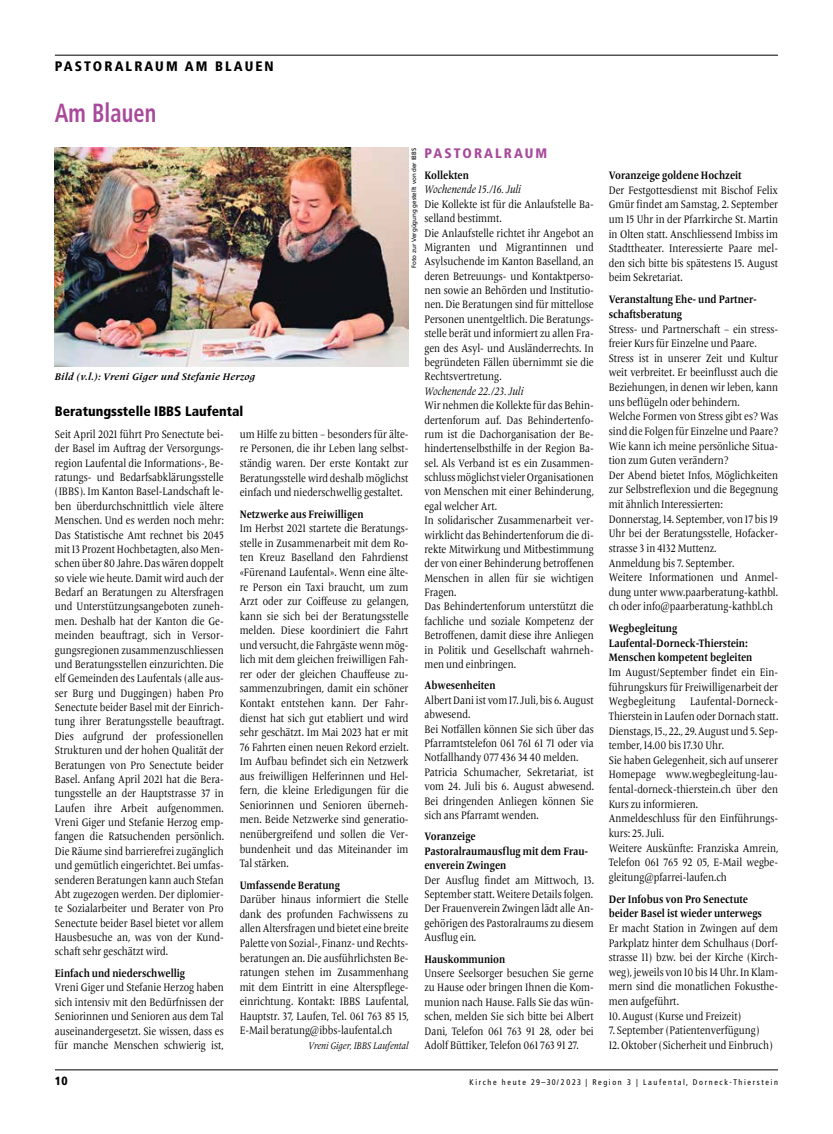
<style>
.page{position:relative;width:833px;height:1134px;background:#fff}
.page>*{position:absolute;margin:0;border:0;box-sizing:border-box;transform-origin:0 0}
.t1{font:700 condensed 26.25px "Frutiger LT Pro";letter-spacing:.005em;color:#a84a9b;scale:.85 1}
.t2{font:900 condensed 13.75px "Frutiger LT Pro";color:#000}
.t3{font:900 condensed 13.75px "Frutiger LT Pro";letter-spacing:.15em;color:#000}
.t4{font:900 condensed 13.75px "Frutiger LT Pro";letter-spacing:.15em;color:#a84a9b}
.t5{font:900 condensed 11.88px "Frutiger LT Pro";color:#000}
.t6{font:11.25px/14.4px "Frutiger Serif LT Pro";color:#000;text-align:justify;scale:.85 1}
.t7{font:700 11.25px/14.6px "Frutiger Serif LT Pro";color:#000;scale:.85 1}
.t8{font:italic 11.25px "Frutiger Serif LT Pro";color:#000;scale:.85 1}
.t9{font:italic 700 10px "Frutiger Serif LT Pro";letter-spacing:.025em;color:#000}
.t10{font:italic 10px "Frutiger Serif LT Pro";color:#000;scale:.85 1}
.t11{font:condensed 8.12px "Frutiger LT Pro";letter-spacing:.2em;color:#000}
.t12{font:6.25px "Frutiger LT Pro";color:#000}
</style>
<div class="page">
<hr style="left:55px;top:1070px;width:723px;height:1px;background:#000">
<hr style="left:55px;top:55px;width:723px;height:1px;background:#000">
<img style="left:55px;top:148px;width:353px;height:218px">
<p class="t3" style="left:55px;top:58px;width:220px">PASTORALRAUM AM BLAUEN</p>
<h1 class="t1" style="left:55px;top:97px;width:121px">Am Blauen</h1>
<p class="t4" style="left:424px;top:144px;width:124px">PASTORALRAUM</p>
<p class="t7" style="left:424px;top:168px;width:54px">Kollekten</p>
<p class="t8" style="left:424px;top:183px;width:115px">Wochenende 15./16. Juli</p>
<p class="t6" style="left:424px;top:197px;width:201px;text-align:left">Die Kollekte ist für die Anlaufstelle Ba&shy;selland bestimmt.<br>Die Anlaufstelle richtet ihr Angebot an Migranten und Migrantinnen und Asylsuchende im Kanton Baselland, an deren Betreuungs- und Kontaktperso&shy;nen sowie an Behörden und Institutio&shy;nen. Die Beratungen sind für mittellose Personen unentgeltlich. Die Beratungs&shy;stelle berät und informiert zu allen Fra&shy;gen des Asyl- und Ausländerrechts. In begründeten Fällen übernimmt sie die Rechtsvertretung.</p>
<p class="t8" style="left:424px;top:384px;width:118px">Wochenende 22./23. Juli</p>
<p class="t6" style="left:424px;top:398px;width:201px;text-align:left">Wir nehmen die Kollekte für das Behin&shy;dertenforum auf. Das Behindertenfo&shy;rum ist die Dachorganisation der Be&shy;hindertenselbsthilfe in der Region Ba&shy;sel. Als Verband ist es ein Zusammen&shy;schluss möglichst vieler Organisationen von Menschen mit einer Behinderung, egal welcher Art.<br>In solidarischer Zusammenarbeit ver&shy;wirklicht das Behindertenforum die di&shy;rekte Mitwirkung und Mitbestimmung der von einer Behinderung betroffenen Menschen in allen für sie wichtigen Fragen.<br>Das Behindertenforum unterstützt die fachliche und soziale Kompetenz der Betroffenen, damit diese ihre Anliegen in Politik und Gesellschaft wahrneh&shy;men und einbringen.</p>
<p class="t7" style="left:424px;top:678px;width:85px">Abwesenheiten</p>
<p class="t6" style="left:424px;top:693px;width:201px;text-align:left">Albert Dani ist vom 17. Juli, bis 6. August abwesend.<br>Bei Notfällen können Sie sich über das Pfarramtstelefon 061 761 61 71 oder via Notfallhandy 077 436 34 40 melden.<br>Patricia Schumacher, Sekretariat, ist vom 24. Juli bis 6. August abwesend.<br>Bei dringenden Anliegen können Sie sich ans Pfarramt wenden.</p>
<p class="t7" style="left:424px;top:830px;width:194px">Voranzeige<br>Pastoralraumausflug mit dem Frau&shy;enverein Zwingen</p>
<p class="t6" style="left:424px;top:873px;width:201px">Der Ausflug findet am Mittwoch, 13.<br>September statt. Weitere Details folgen.<br>Der Frauenverein Zwingen lädt alle An&shy;gehörigen des Pastoralraums zu diesem Ausflug ein.</p>
<p class="t7" style="left:424px;top:952px;width:97px">Hauskommunion</p>
<p class="t6" style="left:424px;top:966px;width:201px">Unsere Seelsorger besuchen Sie gerne zu Hause oder bringen Ihnen die Kom&shy;munion nach Hause. Falls Sie das wün&shy;schen, melden Sie sich bitte bei Albert Dani, Telefon 061 763 91 28, oder bei Adolf Büttiker, Telefon 061 763 91 27.</p>
<p class="t12" style="left:410px;top:268px;width:122px;rotate:-90deg">Foto zur Vergügung gestellt von der IBBS</p>
<p class="t9" style="left:54px;top:371px;width:202px">Bild (v.l.): Vreni Giger und Stefanie Herzog</p>
<p class="t2" style="left:55px;top:403px;width:190px">Beratungsstelle IBBS Laufental</p>
<p class="t6" style="left:55px;top:427px;width:200px">Seit April 2021 führt Pro Senectute bei&shy;der Basel im Auftrag der Versorgungs&shy;region Laufental die Informations-, Be&shy;ratungs- und Bedarfsabklärungsstelle (IBBS). Im Kanton Basel-Landschaft le&shy;ben überdurchschnittlich viele ältere Menschen. Und es werden noch mehr:<br>Das Statistische Amt rechnet bis 2045 mit 13 Prozent Hochbetagten, also Men&shy;schen über 80 Jahre. Das wären doppelt so viele wie heute. Damit wird auch der Bedarf an Beratungen zu Altersfragen und Unterstützungsangeboten zuneh&shy;men. Deshalb hat der Kanton die Ge&shy;meinden beauftragt, sich in Versor&shy;gungsregionen zusammenzuschliessen und Beratungsstellen einzurichten. Die elf Gemeinden des Laufentals (alle aus&shy;ser Burg und Duggingen) haben Pro Senectute beider Basel mit der Einrich&shy;tung ihrer Beratungsstelle beauftragt.<br>Dies aufgrund der professionellen Strukturen und der hohen Qualität der Beratungen von Pro Senectute beider Basel. Anfang April 2021 hat die Bera&shy;tungsstelle an der Hauptstrasse 37 in Laufen ihre Arbeit aufgenommen.<br>Vreni Giger und Stefanie Herzog emp&shy;fangen die Ratsuchenden persönlich.<br>Die Räume sind barrierefrei zugänglich und gemütlich eingerichtet. Bei umfas&shy;senderen Beratungen kann auch Stefan Abt zugezogen werden. Der diplomier&shy;te Sozialarbeiter und Berater von Pro Senectute beider Basel bietet vor allem Hausbesuche an, was von der Kund&shy;schaft sehr geschätzt wird.</p>
<p class="t7" style="left:55px;top:966px;width:155px">Einfach und niederschwellig</p>
<p class="t6" style="left:55px;top:980px;width:200px">Vreni Giger und Stefanie Herzog haben sich intensiv mit den Bedürfnissen der Seniorinnen und Senioren aus dem Tal auseinandergesetzt. Sie wissen, dass es für manche Menschen schwierig ist,</p>
<p class="t6" style="left:240px;top:427px;width:200px">um Hilfe zu bitten – besonders für älte&shy;re Personen, die ihr Leben lang selbst&shy;ständig waren. Der erste Kontakt zur Beratungsstelle wird deshalb möglichst einfach und niederschwellig gestaltet.</p>
<p class="t7" style="left:240px;top:507px;width:147px">Netzwerke aus Freiwilligen</p>
<p class="t6" style="left:240px;top:521px;width:200px">Im Herbst 2021 startete die Beratungs&shy;stelle in Zusammenarbeit mit dem Ro&shy;ten Kreuz Baselland den Fahrdienst «Fürenand Laufental». Wenn eine älte&shy;re Person ein Taxi braucht, um zum Arzt oder zur Coiffeuse zu gelangen, kann sie sich bei der Beratungsstelle melden. Diese koordiniert die Fahrt und versucht, die Fahrgäste wenn mög&shy;lich mit dem gleichen freiwilligen Fah&shy;rer oder der gleichen Chauffeuse zu&shy;sammenzubringen, damit ein schöner Kontakt entstehen kann. Der Fahr&shy;dienst hat sich gut etabliert und wird sehr geschätzt. Im Mai 2023 hat er mit 76 Fahrten einen neuen Rekord erzielt.<br>Im Aufbau befindet sich ein Netzwerk aus freiwilligen Helferinnen und Hel&shy;fern, die kleine Erledigungen für die Seniorinnen und Senioren überneh&shy;men. Beide Netzwerke sind generatio&shy;nenübergreifend und sollen die Ver&shy;bundenheit und das Miteinander im Tal stärken.</p>
<p class="t7" style="left:240px;top:878px;width:119px">Umfassende Beratung</p>
<p class="t6" style="left:240px;top:892px;width:200px">Darüber hinaus informiert die Stelle dank des profunden Fachwissens zu allen Altersfragen und bietet eine breite Palette von Sozial-, Finanz- und Rechts&shy;beratungen an. Die ausführlichsten Be&shy;ratungen stehen im Zusammenhang mit dem Eintritt in eine Alterspflege&shy;einrichtung. Kontakt: IBBS Laufental, Hauptstr. 37, Laufen, Tel. 061 763 85 15, E-Mail beratung@ibbs-laufental.ch</p>
<p class="t10" style="left:308px;top:1039px;width:119px">Vreni Giger, IBBS Laufental</p>
<p class="t7" style="left:609px;top:168px;width:158px">Voranzeige goldene Hochzeit</p>
<p class="t6" style="left:609px;top:183px;width:201px">Der Festgottesdienst mit Bischof Felix Gmür findet am Samstag, 2. September um 15 Uhr in der Pfarrkirche St. Martin in Olten statt. Anschliessend Imbiss im Stadttheater. Interessierte Paare mel&shy;den sich bitte bis spätestens 15. August beim Sekretariat.</p>
<p class="t7" style="left:609px;top:292px;width:176px">Veranstaltung Ehe- und Partner&shy;schaftsberatung</p>
<p class="t6" style="left:609px;top:322px;width:201px;text-align:left">Stress- und Partnerschaft – ein stress&shy;freier Kurs für Einzelne und Paare.<br>Stress ist in unserer Zeit und Kultur weit verbreitet. Er beeinflusst auch die Beziehungen, in denen wir leben, kann uns beflügeln oder behindern.<br>Welche Formen von Stress gibt es? Was sind die Folgen für Einzelne und Paare?<br>Wie kann ich meine persönliche Situa&shy;tion zum Guten verändern?<br>Der Abend bietet Infos, Möglichkeiten zur Selbstreflexion und die Begegnung mit ähnlich Interessierten:<br>Donnerstag, 14. September, von 17 bis 19<br>Uhr bei der Beratungsstelle, Hofacker&shy;strasse 3 in 4132 Muttenz.<br>Anmeldung bis 7. September.<br>Weitere Informationen und Anmel&shy;dung unter www.paarberatung-kathbl. ch oder info@paarberatung-kathbl.ch</p>
<p class="t7" style="left:609px;top:621px;width:170px">Wegbegleitung<br>Laufental-Dorneck-Thierstein:<br>Menschen kompetent begleiten</p>
<p class="t6" style="left:609px;top:665px;width:201px">Im August/September findet ein Ein&shy;führungskurs für Freiwilligenarbeit der Wegbegleitung</p>
<p class="t6" style="left:609px;top:694px;width:201px;text-align:left;text-indent:81px">Laufental-Dorneck-Thierstein in Laufen oder Dornach statt.<br>Dienstags, 15., 22., 29. August und 5. Sep&shy;tember, 14.00 bis 17.30 Uhr.<br>Sie haben Gelegenheit, sich auf unserer Homepage www.wegbegleitung-lau&shy;fental-dorneck-thierstein.ch über den Kurs zu informieren.<br>Anmeldeschluss für den Einführungs&shy;kurs: 25. Juli.<br>Weitere Auskünfte: Franziska Amrein, Telefon 061 765 92 05, E-Mail wegbe&shy;gleitung@pfarrei-laufen.ch</p>
<p class="t7" style="left:609px;top:892px;width:182px">Der Infobus von Pro Senectute beider Basel ist wieder unterwegs</p>
<p class="t6" style="left:609px;top:921px;width:201px">Er macht Station in Zwingen auf dem Parkplatz hinter dem Schulhaus (Dorf&shy;strasse 11) bzw. bei der Kirche (Kirch&shy;weg), jeweils von 10 bis 14 Uhr. In Klam&shy;mern sind die monatlichen Fokusthe&shy;men aufgeführt.</p>
<p class="t6" style="left:609px;top:1009px;width:157px">10. August (Kurse und Freizeit)</p>
<p class="t6" style="left:609px;top:1023px;width:179px">7. September (Patientenverfügung)</p>
<p class="t6" style="left:609px;top:1038px;width:194px">12. Oktober (Sicherheit und Einbruch)</p>
<p class="t5" style="left:55px;top:1074px;width:14px">10</p>
<p class="t11" style="left:469px;top:1077px;width:310px">Kirche heute 29–30/2023 | Region 3 | Laufental, Dorneck-Thierstein</p>
</div>
